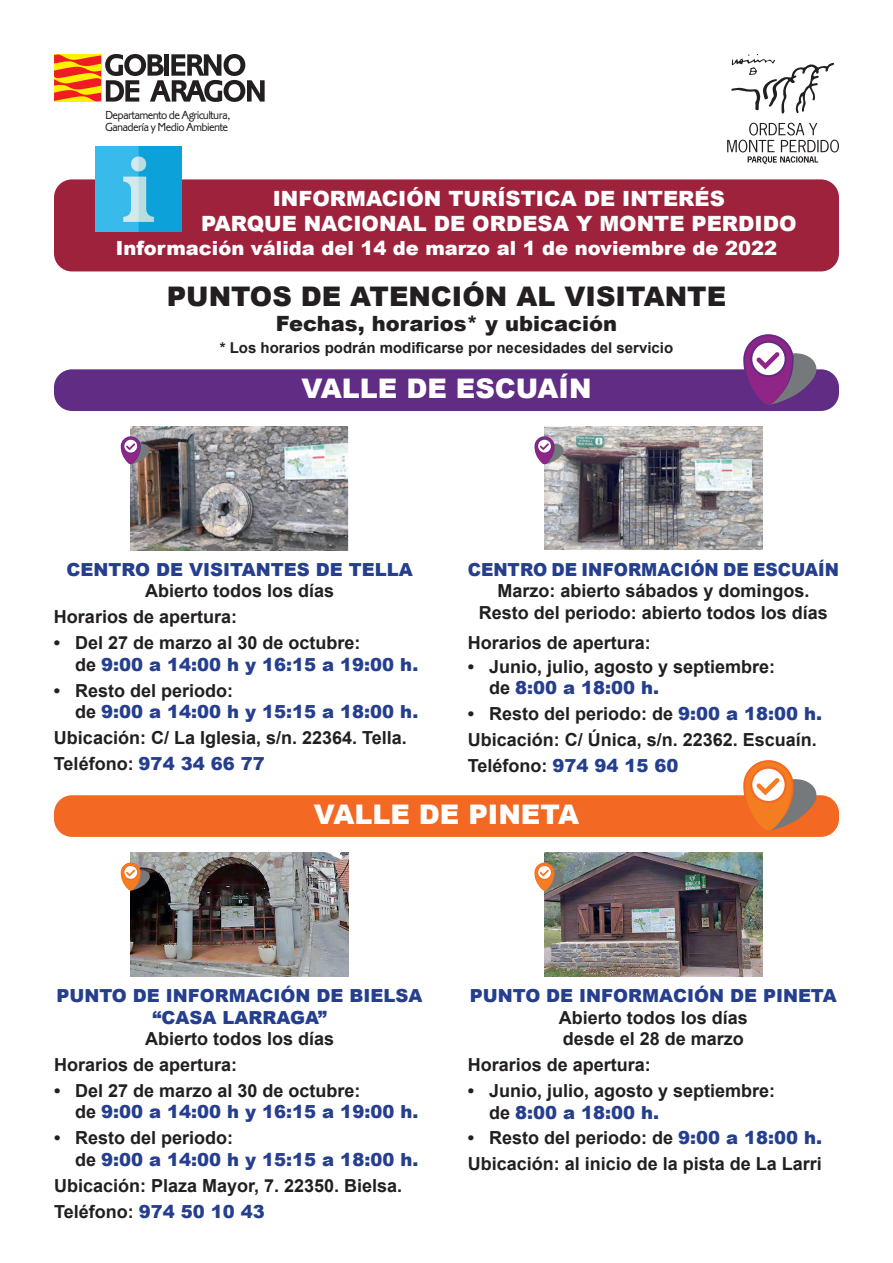
<style>
.page{position:relative;width:893px;height:1263px;background:#fff}
.page>*{position:absolute;margin:0;border:0;box-sizing:border-box;transform-origin:0 0}
.t1{font:900 27px "Arial";color:#231f20}
.t2{font:900 27px "Arial";color:#fff}
.t3{font:900 21px/25.2px "Arial";color:#fff;text-align:center}
.t4{font:900 21px "Arial";color:#231f20}
.t5{font:900 19.5px "Arial";color:#fff}
.t6{font:700 18px/25.8px "Arial";color:#231f20}
.t7{font:900 18px/21.6px "Arial";color:#253f8e}
.t8{font:900 18px "Arial";color:#253f8e;scale:.95 1}
.t9{font:700 15px "Arial";color:#231f20}
.t10{font:12.15px/12.8px "Corinthian Gobierno Light Plain";color:#231f20}
.s1{font-weight:900;color:#253f8e}
.s2{font-weight:700;color:#231f20}
</style>
<div class="page">
<img style="left:544px;top:853px;width:218px;height:123px">
<svg style="left:534px;top:862px;width:31px;height:29px"></svg>
<img style="left:131px;top:853px;width:218px;height:123px">
<svg style="left:121px;top:862px;width:30px;height:29px"></svg>
<div style="left:54px;top:795px;width:785px;height:42px;background:#f36822;border-radius:18px"></div>
<svg style="left:743px;top:760px;width:77px;height:71px"></svg>
<img style="left:131px;top:426px;width:218px;height:124px">
<svg style="left:121px;top:436px;width:30px;height:28px"></svg>
<div style="left:54px;top:369px;width:785px;height:42px;background:#602c84;border-radius:18px"></div>
<div style="left:54px;top:179px;width:785px;height:92px;background:#9f223d;border-radius:18px"></div>
<svg style="left:54px;top:54px;width:211px;height:48px"></svg>
<svg style="left:727px;top:123px;width:112px;height:41px"></svg>
<svg style="left:731px;top:54px;width:103px;height:59px"></svg>
<img style="left:96px;top:146px;width:85px;height:86px">
<svg style="left:743px;top:334px;width:77px;height:71px"></svg>
<img style="left:544px;top:426px;width:218px;height:124px">
<svg style="left:534px;top:436px;width:31px;height:28px"></svg>
<p class="t10" style="left:105px;top:108px;width:126px">Departamento de Agricultura,<br>Ganadería y Medio Ambiente</p>
<p class="t3" style="left:201px;top:186px;width:597px">INFORMACIÓN TURÍSTICA DE INTERÉS<br>PARQUE NACIONAL DE ORDESA Y MONTE PERDIDO</p>
<p class="t5" style="left:116px;top:234px;width:663px">Información válida del 14 de marzo al 1 de noviembre de 2022</p>
<h1 class="t1" style="left:167px;top:277px;width:561px">PUNTOS DE ATENCIÓN AL VISITANTE</h1>
<p class="t4" style="left:276px;top:308px;width:343px">Fechas, horarios* y ubicación</p>
<p class="t9" style="left:220px;top:338px;width:455px">* Los horarios podrán modificarse por necesidades del servicio</p>
<h1 class="t2" style="left:301px;top:369px;width:292px">VALLE DE ESCUAÍN</h1>
<p class="t8" style="left:468px;top:556px;width:392px">CENTRO DE INFORMACIÓN DE ESCUAÍN</p>
<p class="t6" style="left:479px;top:581px;width:351px;line-height:21.6px;text-align:center">Marzo: abierto sábados y domingos.<br>Resto del periodo: abierto todos los días</p>
<p class="t6" style="left:468px;top:630px;width:185px">Horarios de apertura:</p>
<p class="t6" style="left:489px;top:656px;width:288px;line-height:21.6px;text-indent:-21px">• Junio, julio, agosto y septiembre: de <span class="s1">8:00 a 18:00 h.</span></p>
<p class="t6" style="left:468px;top:702px;width:356px">• Resto del periodo: de <span class="s1">9:00 a 18:00 h.<br></span>Ubicación: C/ Única, s/n. 22362. Escuaín.<br>Teléfono: <span class="s1">974 94 15 60</span></p>
<p class="t7" style="left:66px;top:558px;width:348px">CENTRO DE VISITANTES DE TELLA</p>
<p class="t6" style="left:54px;top:579px;width:282px;text-indent:91px">Abierto todos los días<br>Horarios de apertura:</p>
<p class="t6" style="left:75px;top:633px;width:345px;line-height:21.6px;text-indent:-21px">• Del 27 de marzo al 30 de octubre:<br>de <span class="s1">9:00 a 14:00 h y 16:15 a 19:00 h.</span></p>
<p class="t7" style="left:75px;top:679px;width:345px;text-indent:-21px"><span class="s2">• Resto del periodo:<br>de</span> 9:00 a 14:00 h y 15:15 a 18:00 h.</p>
<p class="t6" style="left:54px;top:725px;width:354px">Ubicación: C/ La Iglesia, s/n. 22364. Tella.<br>Teléfono: <span class="s1">974 34 66 77</span></p>
<h1 class="t2" style="left:314px;top:795px;width:267px">VALLE DE PINETA</h1>
<p class="t7" style="left:57px;top:984px;width:368px;text-align:center">PUNTO DE INFORMACIÓN DE BIELSA “CASA LARRAGA”</p>
<p class="t6" style="left:54px;top:1026px;width:282px;text-indent:91px">Abierto todos los días<br>Horarios de apertura:</p>
<p class="t6" style="left:75px;top:1080px;width:345px;line-height:21.6px;text-indent:-21px">• Del 27 de marzo al 30 de octubre:<br>de <span class="s1">9:00 a 14:00 h y 16:15 a 19:00 h.</span></p>
<p class="t7" style="left:75px;top:1126px;width:345px;text-indent:-21px"><span class="s2">• Resto del periodo:<br>de</span> 9:00 a 14:00 h y 15:15 a 18:00 h.</p>
<p class="t6" style="left:54px;top:1173px;width:350px">Ubicación: Plaza Mayor, 7. 22350. Bielsa.<br>Teléfono: <span class="s1">974 50 10 43</span></p>
<p class="t7" style="left:470px;top:984px;width:368px">PUNTO DE INFORMACIÓN DE PINETA</p>
<p class="t6" style="left:559px;top:1007px;width:191px;line-height:21.6px">Abierto todos los días desde el 28 de marzo</p>
<p class="t6" style="left:468px;top:1052px;width:185px">Horarios de apertura:</p>
<p class="t6" style="left:489px;top:1080px;width:288px;line-height:21.6px;text-indent:-21px">• Junio, julio, agosto y septiembre: de <span class="s1">8:00 a 18:00 h.</span></p>
<p class="t6" style="left:468px;top:1126px;width:356px">• Resto del periodo: de <span class="s1">9:00 a 18:00 h.<br></span>Ubicación: al inicio de la pista de La Larri</p>
</div>
